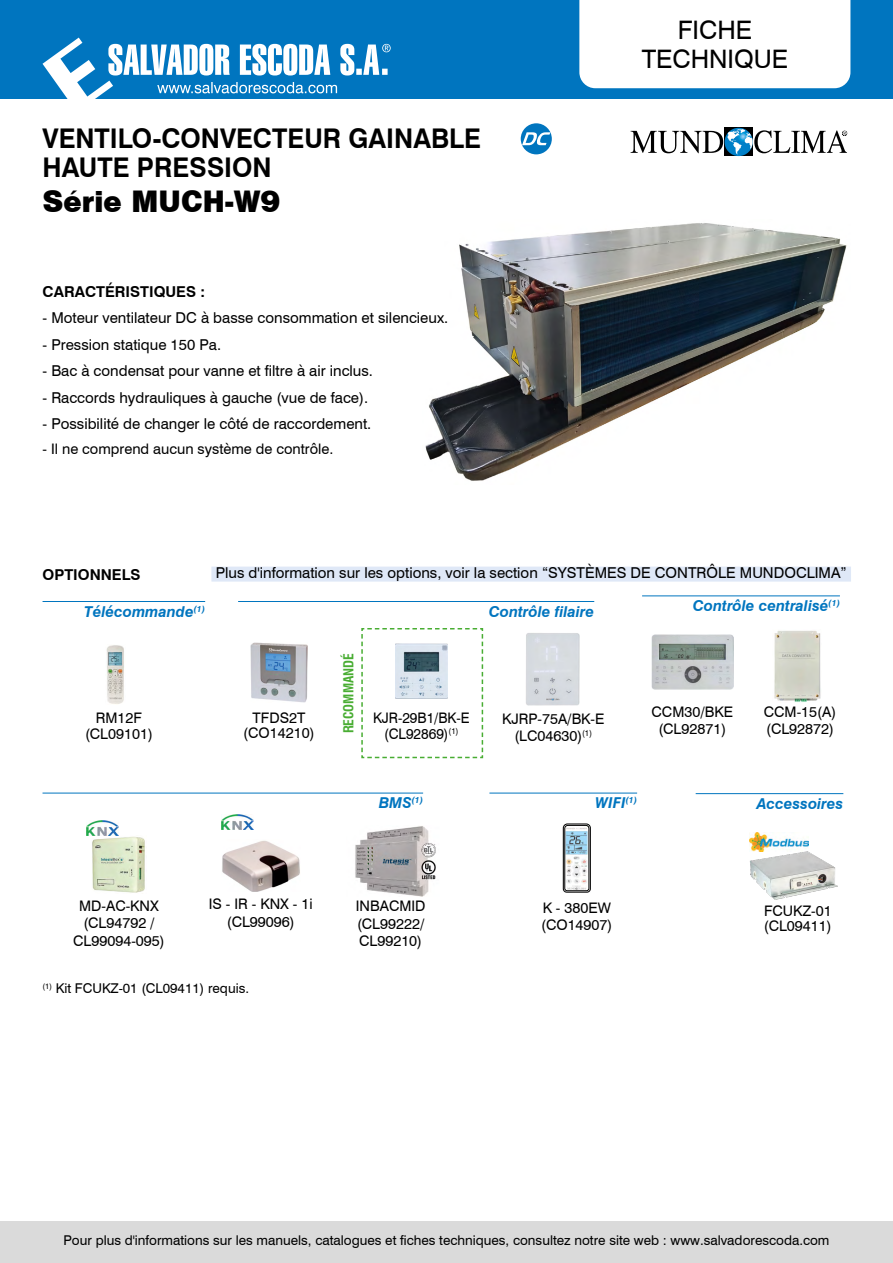
<style>
.page{position:relative;width:893px;height:1263px;background:#fff}
.page>*{position:absolute;margin:0;border:0;box-sizing:border-box;transform-origin:0 0}
.t1{font:27.45px "Swiss 721 BT Black No 2";color:#000}
.t2{font:700 27.15px/29.1px "Swiss 721 BT";color:#000;scale:.95 1}
.t3{font:25.5px/29.5px "Swiss 721 BT";color:#000;text-align:center}
.t4{font:15px "Swiss 721 BT";color:#000}
.t5{font:italic 700 15px "Swiss 721 BT";color:#0075bf}
.t6{font:700 15px "Swiss 721 BT";color:#000}
.t7{font:14.55px/17.4px "Swiss 721 BT";color:#000;text-align:center}
.t8{font:14.55px/16.5px "Swiss 721 BT";color:#000;scale:.95 1}
.t9{font:13.5px "Swiss 721 BT";color:#000}
.t10{font:700 condensed 13.5px "Swiss 721 BT";color:#49ad33}
.t11{font:8.55px "Swiss 721 BT";color:#000;scale:.95 1}
</style>
<div class="page">
<div style="left:0;top:0;width:893px;height:99px;background:#0075bf"></div>
<div style="left:579px;top:0;width:271px;height:88px;background:#fff"></div>
<svg style="left:43px;top:38px;width:348px;height:61px"></svg>
<div style="left:0;top:1221px;width:893px;height:42px;background:#dadada"></div>
<img style="left:425px;top:223px;width:422px;height:258px">
<div style="left:521px;top:123px;width:31px;height:31px;background:#0075bf;border-radius:50%"></div>
<svg style="left:522px;top:132px;width:28px;height:13px"></svg>
<div style="left:724px;top:128px;width:29px;height:28px;background:#000"></div>
<svg style="left:724px;top:128px;width:29px;height:28px"></svg>
<svg style="left:630px;top:129px;width:217px;height:25px"></svg>
<hr style="left:43px;top:601px;width:162px;height:1px;background:#0075bf">
<hr style="left:642px;top:596px;width:198px;height:1px;background:#0075bf">
<hr style="left:43px;top:793px;width:380px;height:1px;background:#0075bf">
<hr style="left:489px;top:793px;width:148px;height:1px;background:#0075bf">
<img style="left:222px;top:840px;width:78px;height:52px">
<img style="left:222px;top:814px;width:32px;height:16px">
<hr style="left:238px;top:601px;width:356px;height:1px;background:#0075bf">
<hr style="left:696px;top:793px;width:147px;height:1px;background:#0075bf">
<img style="left:106px;top:645px;width:18px;height:59px">
<img style="left:250px;top:643px;width:57px;height:59px">
<img style="left:651px;top:634px;width:82px;height:56px">
<img style="left:774px;top:630px;width:47px;height:72px">
<img style="left:563px;top:823px;width:28px;height:69px">
<div style="left:563px;top:824px;width:27px;height:68px;border:1px solid #000;border-radius:4px"></div>
<div style="left:565px;top:825px;width:24px;height:66px;border:1px solid #000;border-radius:3px"></div>
<div style="left:211px;top:567px;width:640px;height:15px;background:#dfe8f7"></div>
<img style="left:92px;top:835px;width:53px;height:58px">
<img style="left:86px;top:820px;width:32px;height:16px">
<img style="left:750px;top:833px;width:59px;height:17px">
<img style="left:750px;top:850px;width:87px;height:50px">
<svg style="left:361px;top:628px;width:123px;height:131px"></svg>
<img style="left:355px;top:826px;width:81px;height:70px">
<img style="left:526px;top:633px;width:53px;height:72px">
<h2 class="t2" style="left:43px;top:123px;width:463px">VENTILO-CONVECTEUR GAINABLE<br>HAUTE PRESSION</h2>
<h1 class="t1" style="left:43px;top:183px;width:239px">Série MUCH-W9</h1>
<p class="t6" style="left:43px;top:282px;width:164px">CARACTÉRISTIQUES :</p>
<p class="t4" style="left:43px;top:309px;width:407px">- Moteur ventilateur DC à basse consommation et silencieux.</p>
<p class="t4" style="left:43px;top:335px;width:180px">- Pression statique 150 Pa.</p>
<p class="t4" style="left:43px;top:362px;width:332px">- Bac à condensat pour vanne et filtre à air inclus.</p>
<p class="t4" style="left:43px;top:388px;width:327px">- Raccords hydrauliques à gauche (vue de face).</p>
<p class="t4" style="left:43px;top:415px;width:330px">- Possibilité de changer le côté de raccordement.</p>
<p class="t7" style="left:43px;top:440px;width:292px">- Il ne comprend aucun système de contrôle.</p>
<h3 class="t3" style="left:642px;top:15px;width:148px">FICHE<br>TECHNIQUE</h3>
<p class="t4" style="left:216px;top:564px;width:633px">Plus d'information sur les options, voir la section “SYSTÈMES DE CONTRÔLE MUNDOCLIMA”</p>
<p class="t6" style="left:43px;top:565px;width:99px">OPTIONNELS</p>
<p class="t5" style="left:84px;top:602px;width:122px">Télécommande<sup>(1)</sup></p>
<p class="t5" style="left:693px;top:596px;width:148px">Contrôle centralisé<sup>(1)</sup></p>
<p class="t5" style="left:489px;top:602px;width:107px">Contrôle filaire</p>
<p class="t7" style="left:85px;top:709px;width:69px;line-height:16.5px">RM12F (CL09101)</p>
<p class="t10" style="left:340px;top:733px;width:82px;rotate:-90deg">RECOMMANDÉ</p>
<p class="t7" style="left:243px;top:710px;width:73px;line-height:15.5px">TFDS2T (CO14210)</p>
<p class="t7" style="left:652px;top:703px;width:83px">CCM30/BKE (CL92871)</p>
<p class="t7" style="left:764px;top:703px;width:74px;text-align:left">CCM-15(A) (CL92872)</p>
<p class="t8" style="left:384px;top:709px;width:91px;text-indent:-11px">KJR-29B1/BK-E (CL92869)</p>
<p class="t7" style="left:502px;top:709px;width:104px">KJRP-75A/BK-E (LC04630)<sup>(1)</sup></p>
<p class="t11" style="left:449px;top:726px;width:12px">(1)</p>
<p class="t5" style="left:379px;top:794px;width:46px">BMS<sup>(1)</sup></p>
<p class="t5" style="left:595px;top:794px;width:43px">WIFI<sup>(1)</sup></p>
<p class="t5" style="left:757px;top:794px;width:88px">Accessoires</p>
<p class="t7" style="left:209px;top:895px;width:105px">IS - IR - KNX - 1i (CL99096)</p>
<p class="t7" style="left:73px;top:897px;width:93px">MD-AC-KNX (CL94792 /<br>CL99094-095)</p>
<p class="t7" style="left:764px;top:902px;width:69px;line-height:15.5px;text-align:left">FCUKZ-01 (CL09411)</p>
<p class="t7" style="left:356px;top:897px;width:71px;text-align:justify">INBACMID (CL99222/ CL99210)</p>
<p class="t7" style="left:541px;top:898px;width:73px;text-align:left">K - 380EW (CO14907)</p>
<p class="t9" style="left:43px;top:980px;width:208px"><sup>(1)</sup> Kit FCUKZ-01 (CL09411) requis.</p>
<p class="t9" style="left:63px;top:1232px;width:768px">Pour plus d'informations sur les manuels, catalogues et fiches techniques, consultez notre site web : www.salvadorescoda.com</p>
</div>
